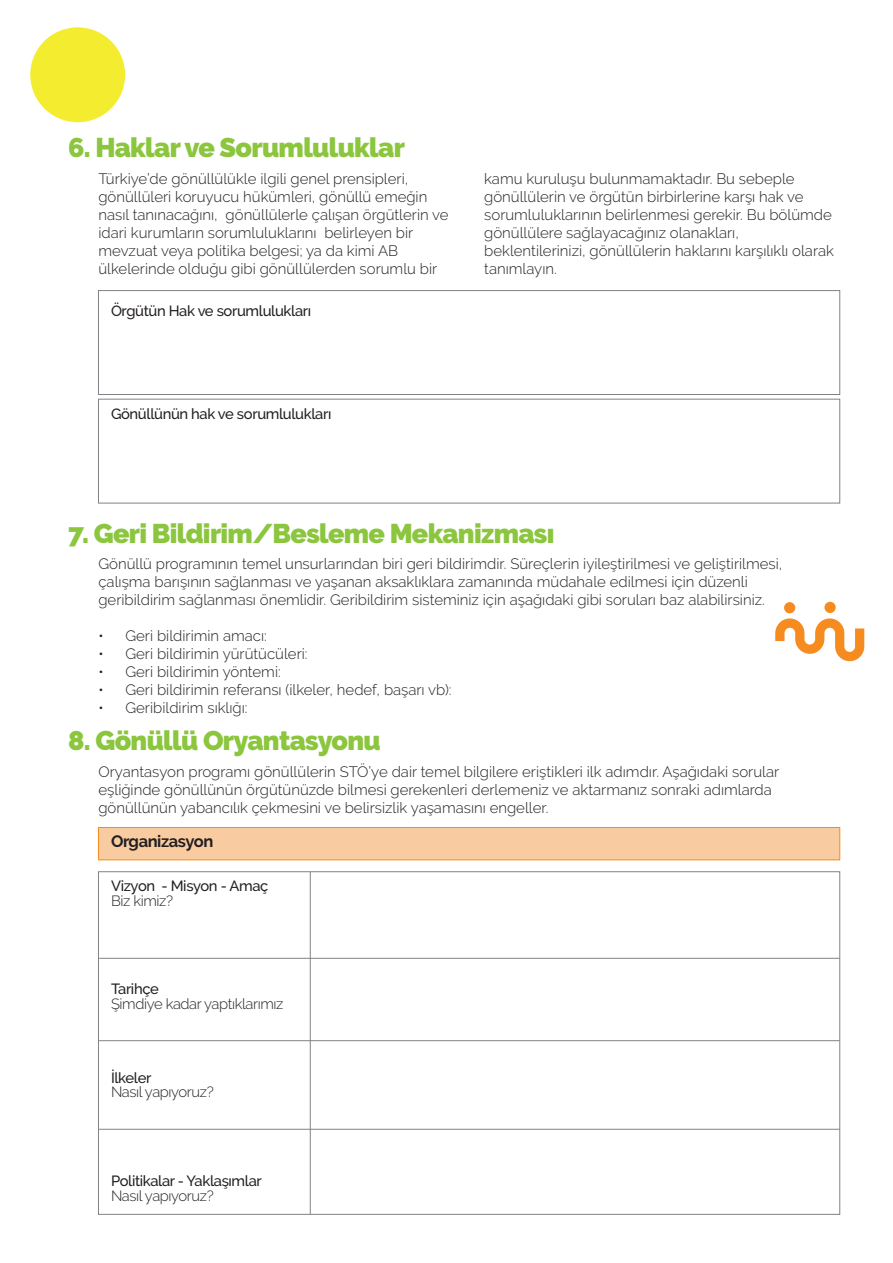
<style>
.page{position:relative;width:893px;height:1263px;background:#fff}
.page>*{position:absolute;margin:0;border:0;box-sizing:border-box;transform-origin:0 0}
.t1{font:900 27px "Raleway";letter-spacing:-.025em;color:#8bc63e}
.t2{font:700 16.5px "Raleway";letter-spacing:-.025em;color:#231f20}
.t3{font:300 15px/18px "Raleway";color:#231f20}
.t4{font:500 14.7px "Raleway";letter-spacing:-.025em;color:#231f20}
.t5{font:300 14.7px "Raleway";letter-spacing:-.025em;color:#231f20}
</style>
<div class="page">
<div style="left:30px;top:27px;width:95px;height:95px;background:#f4ed2f;border-radius:50%"></div>
<svg style="left:775px;top:618px;width:89px;height:43px"></svg>
<div style="left:784px;top:602px;width:11px;height:11px;background:#f68b1f;border-radius:50%"></div>
<div style="left:824px;top:602px;width:12px;height:11px;background:#f68b1f;border-radius:50%"></div>
<div style="left:98px;top:290px;width:742px;height:105px;border:1px solid #808285"></div>
<div style="left:98px;top:399px;width:742px;height:104px;border:1px solid #808285"></div>
<div style="left:98px;top:827px;width:742px;height:33px;background:#f9cba1;border:1px solid #f68b1f"></div>
<hr style="left:310px;top:872px;width:1px;height:342px;background:#808285">
<hr style="left:99px;top:958px;width:741px;height:1px;background:#808285">
<hr style="left:99px;top:1040px;width:741px;height:1px;background:#808285">
<hr style="left:99px;top:1129px;width:741px;height:1px;background:#808285">
<h1 class="t1" style="left:68px;top:132px;width:338px">6. Haklar ve Sorumluluklar</h1>
<p class="t3" style="left:98px;top:169px;width:352px">Türkiye’de gönüllülükle ilgili genel prensipleri, gönüllüleri koruyucu hükümleri, gönüllü emeğin nasıl tanınacağını, gönüllülerle çalışan örgütlerin ve idari kurumların sorumluluklarını belirleyen bir mevzuat veya politika belgesi; ya da kimi AB ülkelerinde olduğu gibi gönüllülerden sorumlu bir</p>
<p class="t3" style="left:484px;top:169px;width:351px">kamu kuruluşu bulunmamaktadır. Bu sebeple gönüllülerin ve örgütün birbirlerine karşı hak ve sorumluluklarının belirlenmesi gerekir. Bu bölümde gönüllülere sağlayacağınız olanakları, beklentilerinizi, gönüllülerin haklarını karşılıklı olarak tanımlayın.</p>
<p class="t4" style="left:111px;top:302px;width:202px">Örgütün Hak ve sorumlulukları</p>
<p class="t4" style="left:111px;top:406px;width:222px">Gönüllünün hak ve sorumlulukları</p>
<h1 class="t1" style="left:68px;top:518px;width:488px">7. Geri Bildirim/Besleme Mekanizması</h1>
<p class="t3" style="left:98px;top:555px;width:685px">Gönüllü programının temel unsurlarından biri geri bildirimdir. Süreçlerin iyileştirilmesi ve geliştirilmesi, çalışma barışının sağlanması ve yaşanan aksaklıklara zamanında müdahale edilmesi için düzenli geribildirim sağlanması önemlidir. Geribildirim sisteminiz için aşağıdaki gibi soruları baz alabilirsiniz.</p>
<p class="t3" style="left:98px;top:627px;width:170px">• Geri bildirimin amacı:</p>
<p class="t3" style="left:98px;top:645px;width:211px">• Geri bildirimin yürütücüleri:</p>
<p class="t3" style="left:98px;top:663px;width:184px">• Geri bildirimin yöntemi:</p>
<p class="t3" style="left:98px;top:681px;width:354px">• Geri bildirimin referansı (ilkeler, hedef, başarı vb):</p>
<p class="t3" style="left:98px;top:699px;width:151px">• Geribildirim sıklığı:</p>
<h1 class="t1" style="left:68px;top:725px;width:314px">8. Gönüllü Oryantasyonu</h1>
<p class="t3" style="left:98px;top:762px;width:682px">Oryantasyon programı gönüllülerin STÖ’ye dair temel bilgilere eriştikleri ilk adımdır. Aşağıdaki sorular eşliğinde gönüllünün örgütünüzde bilmesi gerekenleri derlemeniz ve aktarmanız sonraki adımlarda gönüllünün yabancılık çekmesini ve belirsizlik yaşamasını engeller.</p>
<p class="t2" style="left:111px;top:831px;width:104px">Organizasyon</p>
<p class="t4" style="left:111px;top:877px;width:159px">Vizyon - Misyon - Amaç</p>
<p class="t5" style="left:111px;top:892px;width:64px">Biz kimiz?</p>
<p class="t4" style="left:111px;top:980px;width:49px">Tarihçe</p>
<p class="t5" style="left:111px;top:995px;width:174px">Şimdiye kadar yaptıklarımız</p>
<p class="t4" style="left:111px;top:1069px;width:42px">İlkeler</p>
<p class="t5" style="left:111px;top:1084px;width:104px">Nasıl yapıyoruz?</p>
<p class="t4" style="left:111px;top:1172px;width:152px">Politikalar - Yaklaşımlar</p>
<p class="t5" style="left:111px;top:1187px;width:104px">Nasıl yapıyoruz?</p>
</div>
